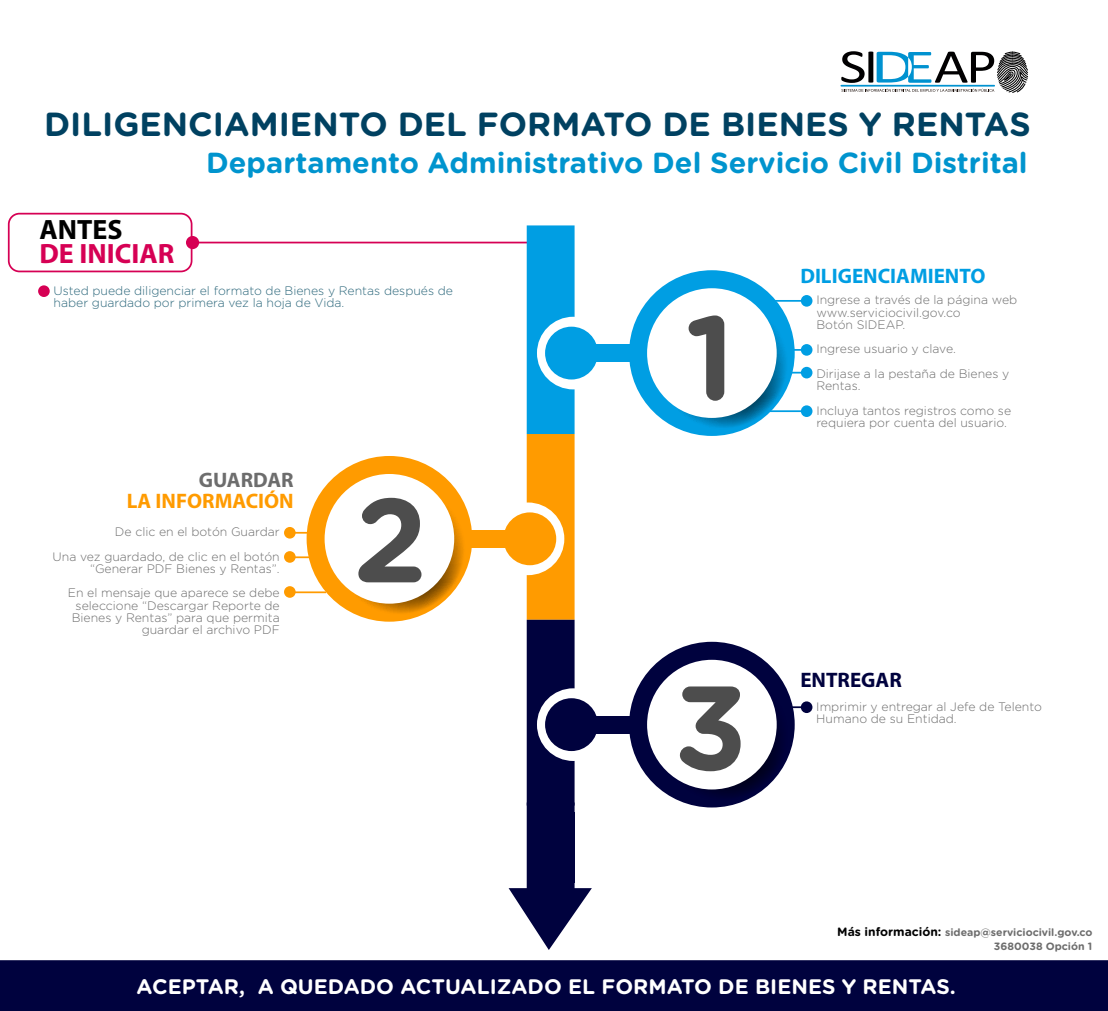
<style>
.page{position:relative;width:1108px;height:1011px;background:#fff}
.page>*{position:absolute;margin:0;border:0;box-sizing:border-box;transform-origin:0 0}
.t1{font:700 119px "Gotham Rounded";color:#4d4d4d}
.t2{font:700 33.43px "Gotham Rounded";color:#004161}
.t3{font:700 29.05px "Gotham Rounded";color:#0094ce}
.t4{font:700 28px "Myriad Pro";color:#d60054}
.t5{font:700 28px "Myriad Pro";color:#000}
.t6{font:700 21px "Gotham Rounded";color:#fff}
.t7{font:700 21px "Myriad Pro";color:#009ee3}
.t8{font:700 21px "Myriad Pro";color:#ff9b00}
.t9{font:700 21px "Myriad Pro";color:#00023e}
.t10{font:700 21px "Myriad Pro";color:#6d6d6d}
.t11{font:300 12.25px/12.2px "Gotham Rounded";color:#6d6d6d}
.t12{font:300 12.25px/12.2px "Gotham Rounded";color:#2d687c}
.t13{font:700 10.5px/13.7px "Gotham Rounded";color:#6d6d6d;text-align:right}
.s1{font-size:12.08px;color:#000}
</style>
<div class="page">
<hr style="left:192px;top:242px;width:342px;height:1px;background:#d60054">
<div style="left:186px;top:236px;width:13px;height:13px;background:#d60054;border-radius:50%"></div>
<div style="left:460px;top:530px;width:52px;height:17px;background:#ff9b00"></div>
<div style="left:307px;top:456px;width:165px;height:165px;background:#ff9b00;border-radius:50%"></div>
<div style="left:503px;top:512px;width:53px;height:53px;background:#ff9b00;border-radius:50%"></div>
<div style="left:589px;top:344px;width:52px;height:18px;background:#009ee3"></div>
<div style="left:629px;top:270px;width:166px;height:166px;background:#009ee3;border-radius:50%"></div>
<svg style="left:658px;top:299px;width:148px;height:130px"></svg>
<div style="left:647px;top:288px;width:130px;height:130px;background:#fff;border-radius:50%"></div>
<div style="left:545px;top:326px;width:53px;height:53px;background:#009ee3;border-radius:50%"></div>
<svg style="left:336px;top:485px;width:129px;height:129px"></svg>
<div style="left:325px;top:474px;width:129px;height:129px;background:#fff;border-radius:50%"></div>
<div style="left:38px;top:285px;width:12px;height:12px;background:#d60054;border-radius:50%"></div>
<div style="left:801px;top:295px;width:11px;height:11px;background:#009ee3;border-radius:50%"></div>
<div style="left:801px;top:344px;width:11px;height:11px;background:#009ee3;border-radius:50%"></div>
<div style="left:801px;top:367px;width:11px;height:11px;background:#009ee3;border-radius:50%"></div>
<div style="left:801px;top:405px;width:11px;height:12px;background:#009ee3;border-radius:50%"></div>
<div style="left:284px;top:527px;width:12px;height:11px;background:#ff9b00;border-radius:50%"></div>
<div style="left:284px;top:551px;width:12px;height:11px;background:#ff9b00;border-radius:50%"></div>
<div style="left:284px;top:586px;width:12px;height:11px;background:#ff9b00;border-radius:50%"></div>
<div style="left:0;top:960px;width:1108px;height:50px;background:#00023e"></div>
<div style="left:8px;top:213px;width:184px;height:59px;border:2px solid #d60054;border-radius:11px"></div>
<svg style="left:841px;top:51px;width:187px;height:42px"></svg>
<div style="left:589px;top:715px;width:52px;height:18px;background:#00023e"></div>
<div style="left:629px;top:641px;width:166px;height:166px;background:#00023e;border-radius:50%"></div>
<div style="left:647px;top:659px;width:130px;height:130px;background:#fff;border-radius:50%"></div>
<div style="left:545px;top:698px;width:53px;height:53px;background:#00023e;border-radius:50%"></div>
<svg style="left:508px;top:225px;width:84px;height:724px"></svg>
<div style="left:801px;top:701px;width:11px;height:12px;background:#00023e;border-radius:50%"></div>
<hr style="left:290px;top:556px;width:27px;height:2px;background:#ff9b00">
<hr style="left:290px;top:591px;width:36px;height:2px;background:#ff9b00">
<svg style="left:658px;top:671px;width:148px;height:129px"></svg>
<h2 class="t2" style="left:44px;top:99px;width:988px">DILIGENCIAMIENTO DEL FORMATO DE BIENES Y RENTAS</h2>
<h3 class="t3" style="left:206px;top:141px;width:823px">Departamento Administrativo Del Servicio Civil Distrital</h3>
<h3 class="t5" style="left:39px;top:211px;width:85px">ANTES</h3>
<h3 class="t4" style="left:39px;top:235px;width:136px">DE INICIAR</h3>
<p class="t12" style="left:54px;top:283px;width:401px">Usted puede diligenciar el formato de Bienes y Rentas después de haber guardado por primera vez la hoja de Vida.</p>
<h3 class="t10" style="left:199px;top:466px;width:96px">GUARDAR</h3>
<h3 class="t8" style="left:127px;top:487px;width:168px">LA INFORMACIÓN</h3>
<p class="t11" style="left:53px;top:519px;width:229px;line-height:24.5px;text-align:right">De clic en el botón Guardar<br>Una vez guardado, de clic en el botón</p>
<p class="t11" style="left:68px;top:555px;width:213px;line-height:24.5px;text-align:right">“Generar PDF Bienes y Rentas”.<br>En el mensaje que aparece se debe</p>
<p class="t11" style="left:72px;top:598px;width:210px;text-align:right">seleccione “Descargar Reporte de<br>Bienes y Rentas” para que permita guardar el archivo PDF</p>
<h1 class="t1" style="left:353px;top:453px;width:76px">2</h1>
<h1 class="t1" style="left:685px;top:270px;width:52px">1</h1>
<h3 class="t7" style="left:800px;top:262px;width:187px">DILIGENCIAMIENTO</h3>
<p class="t11" style="left:816px;top:293px;width:202px">Ingrese a través de la página web www.serviciocivil.gov.co<br>Botón SIDEAP.</p>
<p class="t11" style="left:816px;top:336px;width:194px;line-height:24.5px">Ingrese usuario y clave.<br>Dirijase a la pestaña de Bienes y</p>
<p class="t11" style="left:816px;top:373px;width:196px;line-height:24.5px">Rentas.<br>Incluya tantos registros como se</p>
<p class="t11" style="left:816px;top:416px;width:192px">requiera por cuenta del usuario.</p>
<h1 class="t1" style="left:673px;top:640px;width:75px">3</h1>
<h3 class="t9" style="left:800px;top:666px;width:103px">ENTREGAR</h3>
<p class="t11" style="left:816px;top:699px;width:227px">Imprimir y entregar al Jefe de Telento<br>Humano de su Entidad.</p>
<p class="t13" style="left:837px;top:925px;width:257px"><span class="s1">Más información:</span> sideap@serviciocivil.gov.co<br>3680038 Opción 1</p>
<h3 class="t6" style="left:137px;top:971px;width:821px">ACEPTAR, A QUEDADO ACTUALIZADO EL FORMATO DE BIENES Y RENTAS.</h3>
</div>
